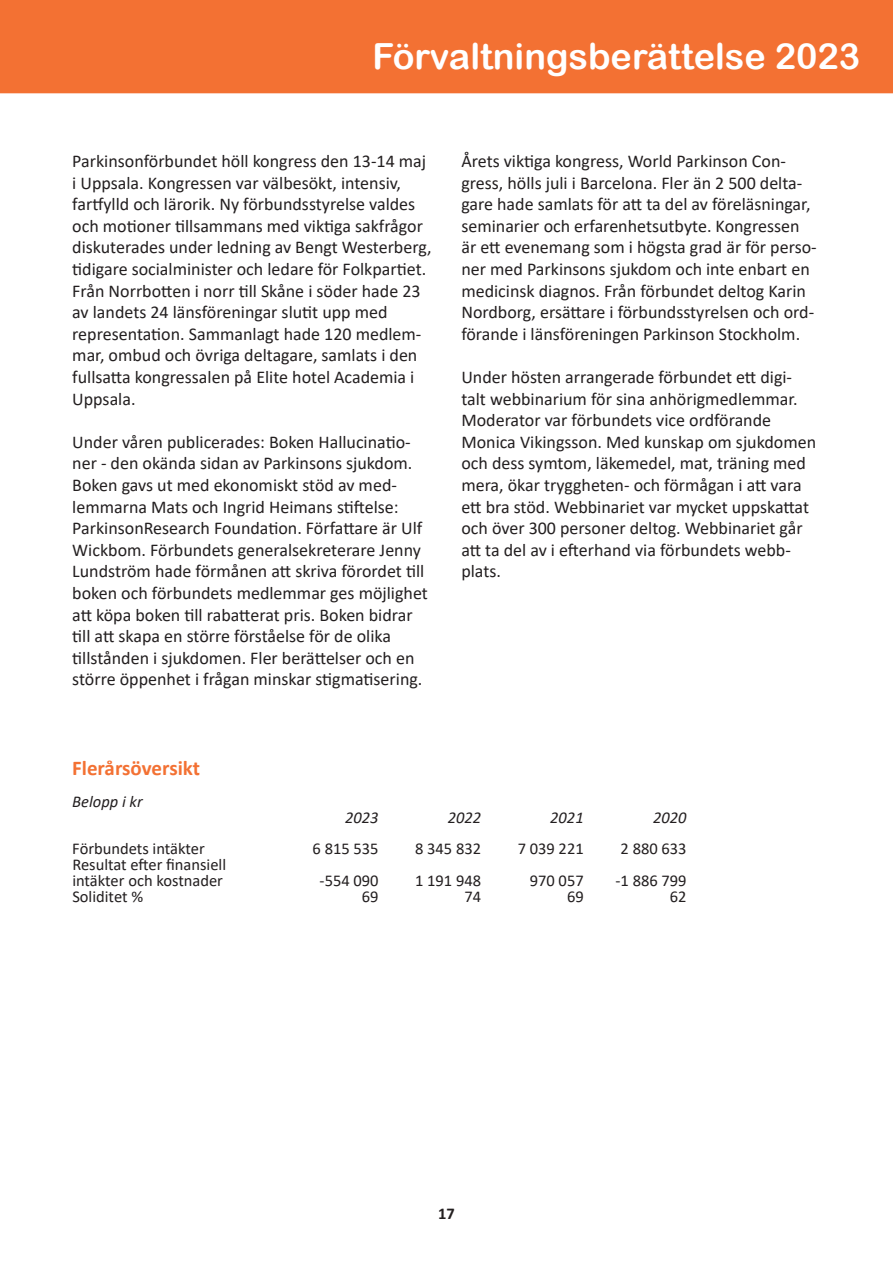
<style>
.page{position:relative;width:893px;height:1263px;background:#fff}
.page>*{position:absolute;margin:0;border:0;box-sizing:border-box;transform-origin:0 0}
.t1{font:36px "Arial Rounded MT Bold";color:#fff}
.t2{font:700 21px "Calibri";color:#f37133}
.t3{font:18px/21.6px "Calibri";color:#231f20}
.t4{font:16.5px/15.9px "Calibri";color:#231f20}
.t5{font:italic 16.5px "Calibri";color:#231f20}
.t6{font:700 16.5px "Calibri";color:#231f20}
</style>
<div class="page">
<div style="left:0;top:0;width:893px;height:93px;background:#f37133"></div>
<h1 class="t1" style="left:372px;top:34px;width:489px">Förvaltningsberättelse 2023</h1>
<p class="t3" style="left:72px;top:150px;width:361px">Parkinsonförbundet höll kongress den 13-14 maj i Uppsala. Kongressen var välbesökt, intensiv, fartfylld och lärorik. Ny förbundsstyrelse valdes och motioner tillsammans med viktiga sakfrågor diskuterades under ledning av Bengt Westerberg, tidigare socialminister och ledare för Folkpartiet.<br>Från Norrbotten i norr till Skåne i söder hade 23 av landets 24 länsföreningar slutit upp med representation. Sammanlagt hade 120 medlem&shy;mar, ombud och övriga deltagare, samlats i den fullsatta kongressalen på Elite hotel Academia i Uppsala.</p>
<p class="t3" style="left:72px;top:431px;width:357px">Under våren publicerades: Boken Hallucinatio&shy;ner - den okända sidan av Parkinsons sjukdom.<br>Boken gavs ut med ekonomiskt stöd av med&shy;lemmarna Mats och Ingrid Heimans stiftelse:<br>ParkinsonResearch Foundation. Författare är Ulf Wickbom. Förbundets generalsekreterare Jenny Lundström hade förmånen att skriva förordet till boken och förbundets medlemmar ges möjlighet att köpa boken till rabatterat pris. Boken bidrar till att skapa en större förståelse för de olika tillstånden i sjukdomen. Fler berättelser och en större öppenhet i frågan minskar stigmatisering.</p>
<p class="t2" style="left:72px;top:753px;width:129px">Flerårsöversikt</p>
<p class="t5" style="left:72px;top:790px;width:72px">Belopp i kr</p>
<p class="t3" style="left:461px;top:150px;width:357px">Årets viktiga kongress, World Parkinson Con&shy;gress, hölls juli i Barcelona. Fler än 2 500 delta&shy;gare hade samlats för att ta del av föreläsningar, seminarier och erfarenhetsutbyte. Kongressen är ett evenemang som i högsta grad är för perso&shy;ner med Parkinsons sjukdom och inte enbart en medicinsk diagnos. Från förbundet deltog Karin Nordborg, ersättare i förbundsstyrelsen och ord&shy;förande i länsföreningen Parkinson Stockholm.</p>
<p class="t3" style="left:461px;top:366px;width:356px">Under hösten arrangerade förbundet ett digi&shy;talt webbinarium för sina anhörigmedlemmar.<br>Moderator var förbundets vice ordförande Monica Vikingsson. Med kunskap om sjukdomen och dess symtom, läkemedel, mat, träning med mera, ökar tryggheten- och förmågan i att vara ett bra stöd. Webbinariet var mycket uppskattat och över 300 personer deltog. Webbinariet går att ta del av i efterhand via förbundets webb&shy;plats.</p>
<p class="t5" style="left:345px;top:806px;width:35px">2023</p>
<p class="t5" style="left:448px;top:806px;width:35px">2022</p>
<p class="t5" style="left:550px;top:806px;width:35px">2021</p>
<p class="t5" style="left:653px;top:806px;width:35px">2020</p>
<p class="t4" style="left:72px;top:841px;width:134px">Förbundets intäkter</p>
<p class="t4" style="left:313px;top:841px;width:68px">6 815 535</p>
<p class="t4" style="left:415px;top:841px;width:68px">8 345 832</p>
<p class="t4" style="left:518px;top:841px;width:68px">7 039 221</p>
<p class="t4" style="left:621px;top:841px;width:68px">2 880 633</p>
<p class="t4" style="left:72px;top:856px;width:155px">Resultat efter finansiell intäkter och kostnader</p>
<p class="t4" style="left:320px;top:872px;width:60px">-554 090</p>
<p class="t4" style="left:415px;top:872px;width:68px">1 191 948</p>
<p class="t4" style="left:530px;top:872px;width:55px">970 057</p>
<p class="t4" style="left:615px;top:872px;width:73px">-1 886 799</p>
<p class="t4" style="left:72px;top:888px;width:72px">Soliditet %</p>
<p class="t4" style="left:362px;top:888px;width:18px">69</p>
<p class="t4" style="left:464px;top:888px;width:18px">74</p>
<p class="t4" style="left:567px;top:888px;width:18px">69</p>
<p class="t4" style="left:670px;top:888px;width:18px">62</p>
<p class="t6" style="left:438px;top:1201px;width:18px">17</p>
</div>
